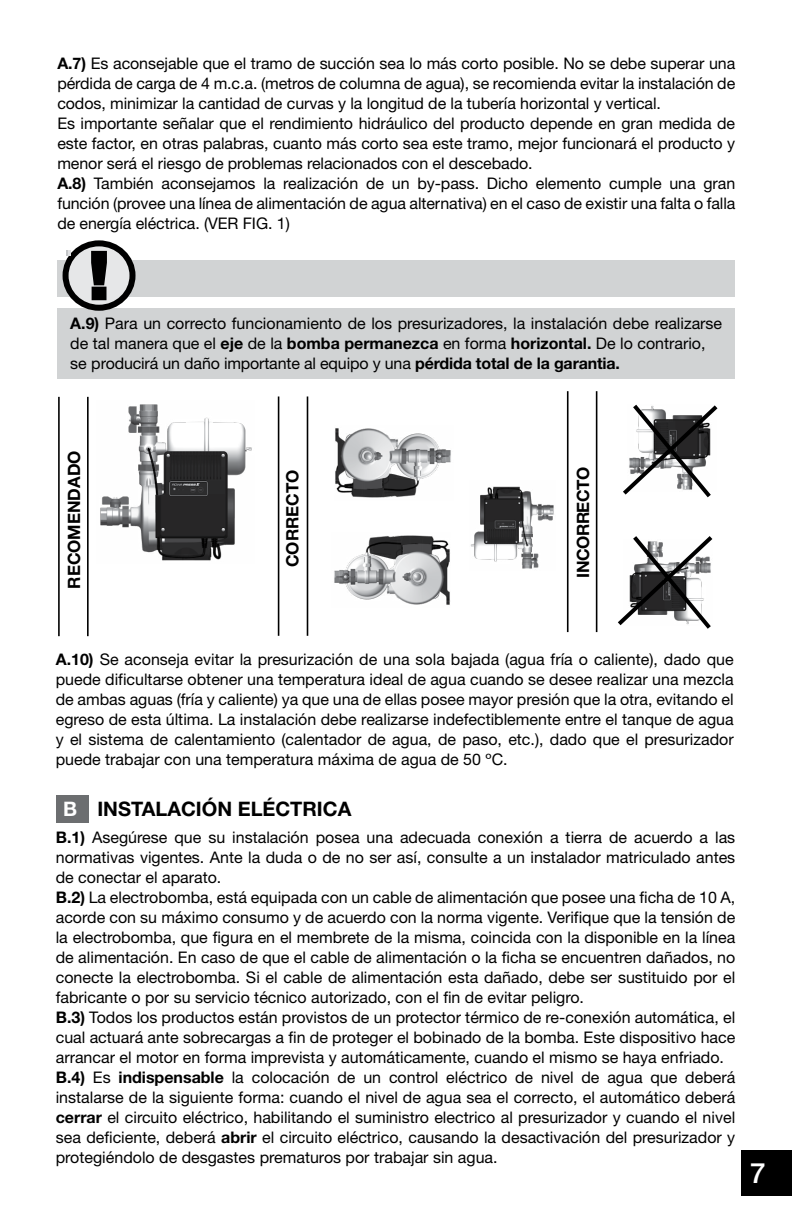
<style>
.page{position:relative;width:792px;height:1224px;background:#fff}
.page>*{position:absolute;margin:0;border:0;box-sizing:border-box;transform-origin:0 0}
.t1{font:500 28px "Helvetica Neue";color:#fff}
.t2{font:700 20px "Helvetica Neue LT Std";color:#000}
.t3{font:700 17px "Helvetica Neue LT Std";color:#000}
.t4{font:700 17px "Helvetica Neue LT Std";letter-spacing:-.03em;color:#000}
.t5{font:16px/20px "Helvetica Neue";color:#000}
.s1{font-family:"Helvetica Neue LT Std";font-weight:700}
.s2{color:#fff}
</style>
<div class="page">
<div style="left:741px;top:1150px;width:51px;height:46px;background:#000"></div>
<img style="left:470px;top:486px;width:84px;height:83px">
<div style="left:57px;top:260px;width:678px;height:37px;background:#d1d3d4"></div>
<div style="left:57px;top:309px;width:678px;height:70px;background:#d1d3d4"></div>
<svg style="left:66px;top:243px;width:67px;height:65px;background:#c3c3c4"></svg>
<div style="left:63px;top:240px;width:73px;height:71px;border:6px solid #000;border-radius:50%"></div>
<svg style="left:90px;top:250px;width:18px;height:51px"></svg>
<hr style="left:307px;top:396px;width:1px;height:240px;background:#000">
<hr style="left:278px;top:396px;width:1px;height:240px;background:#000">
<hr style="left:596px;top:391px;width:1px;height:241px;background:#000">
<hr style="left:567px;top:391px;width:2px;height:241px;background:#000">
<svg style="left:66px;top:250px;width:4px;height:5px"></svg>
<hr style="left:87px;top:397px;width:2px;height:239px;background:#000">
<hr style="left:58px;top:397px;width:2px;height:239px;background:#000">
<div style="left:56px;top:795px;width:33px;height:28px;background:#6c6e70"></div>
<svg style="left:623px;top:404px;width:95px;height:94px"></svg>
<svg style="left:618px;top:536px;width:95px;height:93px"></svg>
<img style="left:334px;top:535px;width:116px;height:70px">
<img style="left:100px;top:404px;width:152px;height:157px">
<img style="left:335px;top:428px;width:116px;height:70px">
<p class="t5" style="left:57px;top:53px;width:680px"><span class="s1">A.7)</span> Es aconsejable que el tramo de succión sea lo más corto posible. No se debe superar una pérdida de carga de 4 m.c.a. (metros de columna de agua), se recomienda evitar la instalación de codos, minimizar la cantidad de curvas y la longitud de la tubería horizontal y vertical.<br>Es importante señalar que el rendimiento hidráulico del producto depende en gran medida de este factor, en otras palabras, cuanto más corto sea este tramo, mejor funcionará el producto y menor será el riesgo de problemas relacionados con el descebado.<br><span class="s1">A.8)</span> También aconsejamos la realización de un by-pass. Dicho elemento cumple una gran función (provee una línea de alimentación de agua alternativa) en el caso de existir una falta o falla de energía eléctrica. (VER FIG. 1)</p>
<p class="t5" style="left:70px;top:313px;width:653px"><span class="s1">A.9)</span> Para un correcto funcionamiento de los presurizadores, la instalación debe realizarse de tal manera que el <span class="s1">eje</span> de la <span class="s1">bomba permanezca</span> en forma <span class="s1">horizontal.</span> De lo contrario, se producirá un daño importante al equipo y una <span class="s1">pérdida total de la garantia.</span></p>
<p class="t3" style="left:64px;top:589px;width:140px;rotate:-90deg">RECOMENDADO</p>
<p class="t3" style="left:282px;top:567px;width:99px;rotate:-90deg">CORRECTO</p>
<p class="t4" style="left:573px;top:578px;width:112px;rotate:-90deg">INCORRECTO</p>
<p class="t5" style="left:56px;top:650px;width:680px;text-align:justify"><span class="s1">A.10)</span> Se aconseja evitar la presurización de una sola bajada (agua fría o caliente), dado que puede dificultarse obtener una temperatura ideal de agua cuando se desee realizar una mezcla de ambas aguas (fría y caliente) ya que una de ellas posee mayor presión que la otra, evitando el egreso de esta última. La instalación debe realizarse indefectiblemente entre el tanque de agua y el sistema de calentamiento (calentador de agua, de paso, etc.), dado que el presurizador puede trabajar con una temperatura máxima de agua de 50 ºC.</p>
<p class="t2" style="left:63px;top:797px;width:290px"><span class="s2">B</span> INSTALACIÓN ELÉCTRICA</p>
<p class="t5" style="left:56px;top:827px;width:681px"><span class="s1">B.1)</span> Asegúrese que su instalación posea una adecuada conexión a tierra de acuerdo a las normativas vigentes. Ante la duda o de no ser así, consulte a un instalador matriculado antes de conectar el aparato.<br><span class="s1">B.2)</span> La electrobomba, está equipada con un cable de alimentación que posee una ficha de 10 A, acorde con su máximo consumo y de acuerdo con la norma vigente. Verifique que la tensión de la electrobomba, que figura en el membrete de la misma, coincida con la disponible en la línea de alimentación. En caso de que el cable de alimentación o la ficha se encuentren dañados, no conecte la electrobomba. Si el cable de alimentación esta dañado, debe ser sustituido por el fabricante o por su servicio técnico autorizado, con el fin de evitar peligro.<br><span class="s1">B.3)</span> Todos los productos están provistos de un protector térmico de re-conexión automática, el cual actuará ante sobrecargas a fin de proteger el bobinado de la bomba. Este dispositivo hace arrancar el motor en forma imprevista y automáticamente, cuando el mismo se haya enfriado.<br><span class="s1">B.4)</span> Es <span class="s1">indispensable</span> la colocación de un control eléctrico de nivel de agua que deberá instalarse de la siguiente forma: cuando el nivel de agua sea el correcto, el automático deberá <span class="s1">cerrar</span> el circuito eléctrico, habilitando el suministro electrico al presurizador y cuando el nivel sea deficiente, deberá <span class="s1">abrir</span> el circuito eléctrico, causando la desactivación del presurizador y protegiéndolo de desgastes prematuros por trabajar sin agua.</p>
<h1 class="t1" style="left:750px;top:1151px;width:17px">7</h1>
</div>
